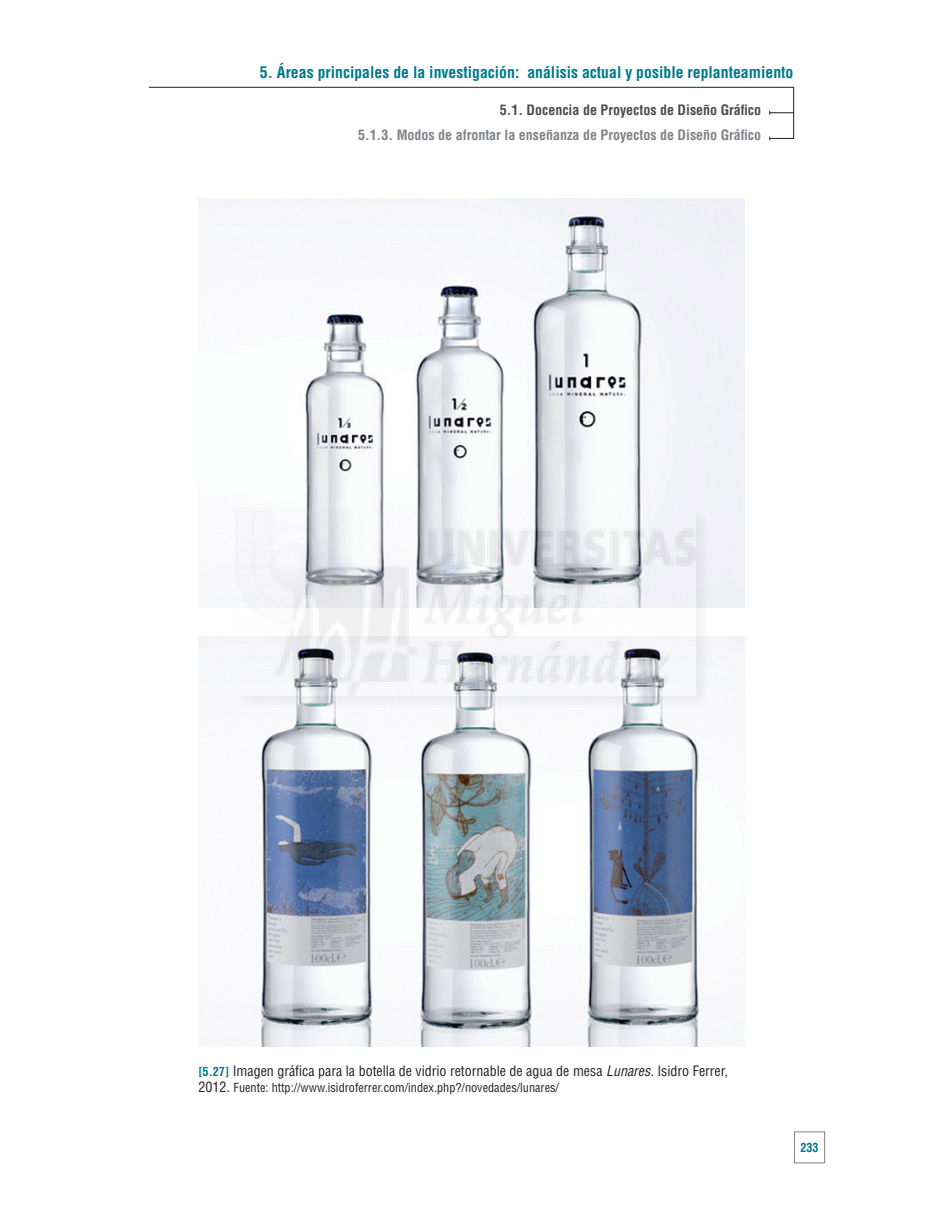
<style>
.page{position:relative;width:943px;height:1216px;background:#fff}
.page>*{position:absolute;margin:0;border:0;box-sizing:border-box;transform-origin:0 0}
.t1{font:700 condensed 15.75px "Helvetica LT Std";color:#00788b}
.Texto_NOTA_PIE_PÁG{font:condensed 14px "Helvetica LT Std";color:#231f20}
.t2{font:700 condensed 14px "Helvetica LT Std";color:#808285}
.t3{font:700 condensed 14px "Helvetica LT Std";color:#4b4c4d}
.Texto_NOTA_PIE_PÁG-2{font:condensed 12.25px "Helvetica LT Std";color:#231f20}
.t4{font:700 condensed 12.25px "Helvetica LT Std";color:#00788b}
.s1{font-weight:700;font-size:12.25px;color:#00788b}
.s2{font-style:italic}
.s3{font-size:14px}
</style>
<div class="page">
<div style="left:794px;top:1131px;width:31px;height:32px;border:1px solid #808285"></div>
<svg style="left:148px;top:86px;width:646px;height:54px"></svg>
<img style="left:198px;top:198px;width:546px;height:410px">
<img style="left:198px;top:636px;width:546px;height:410px">
<img style="left:236px;top:508px;width:471px;height:199px">
<p class="t1" style="left:260px;top:62px;width:535px">5. Áreas principales de la investigación: análisis actual y posible replanteamiento</p>
<p class="t3" style="left:500px;top:101px;width:263px">5.1. Docencia de Proyectos de Diseño Gráfico</p>
<p class="t2" style="left:358px;top:126px;width:404px">5.1.3. Modos de afrontar la enseñanza de Proyectos de Diseño Gráfico</p>
<p class="Texto_NOTA_PIE_PÁG" style="left:198px;top:1062px;width:531px"><span class="s1">[5.27]</span> Imagen gráfica para la botella de vidrio retornable de agua de mesa <span class="s2">Lunares.</span> Isidro Ferrer,</p>
<p class="Texto_NOTA_PIE_PÁG-2" style="left:198px;top:1080px;width:362px"><span class="s3">2012.</span> Fuente: http://www.isidroferrer.com/index.php?/novedades/lunares/</p>
<p class="t4" style="left:800px;top:1139px;width:20px">233</p>
</div>
